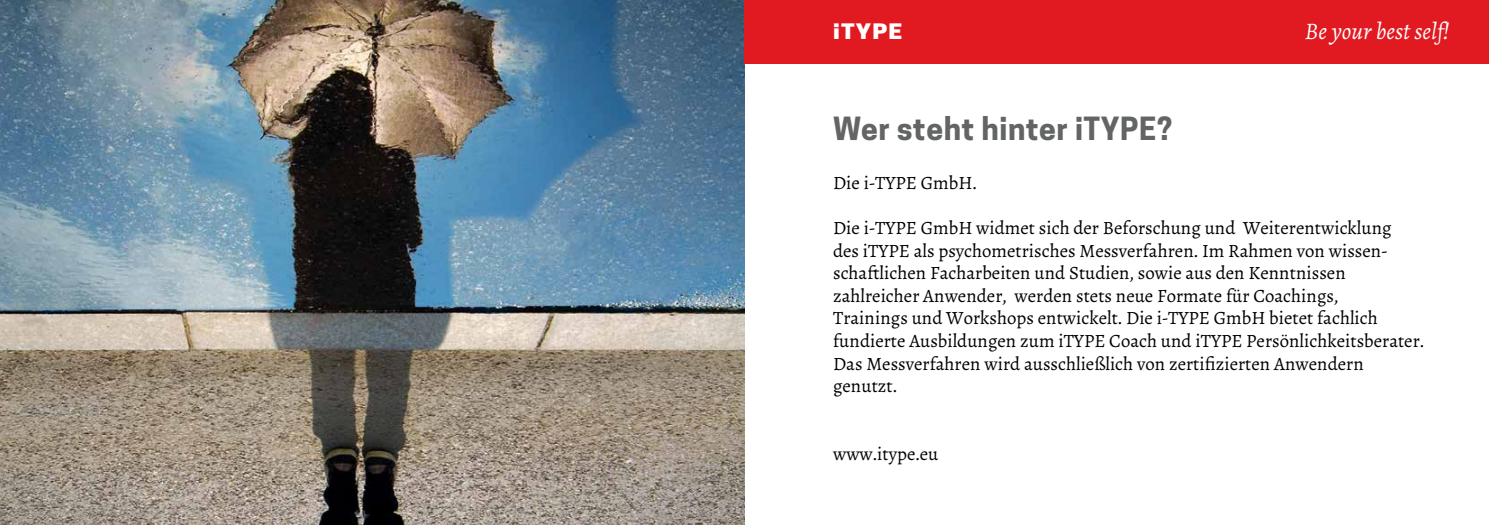
<style>
.page{position:relative;width:1489px;height:525px;background:#fff}
.page>*{position:absolute;margin:0;border:0;box-sizing:border-box;transform-origin:0 0}
.t1{font:700 30px "Cooper Hewitt";letter-spacing:.02em;color:#626466}
.t2{font:italic 23.75px "Alegreya";color:#fff}
.t3{font:800 20px "Cooper Hewitt";letter-spacing:.05em;color:#fff;scale:1.2 1}
.t4{font:18.75px/22.5px "Alegreya";color:#000}
</style>
<div class="page">
<img style="left:0;top:0;width:744px;height:524px">
<div style="left:744px;top:0;width:744px;height:64px;background:#e11a21"></div>
<p class="t3" style="left:833px;top:20px;width:59px">iTYPE</p>
<p class="t2" style="left:1304px;top:17px;width:146px">Be your best self!</p>
<h1 class="t1" style="left:833px;top:110px;width:340px">Wer steht hinter iTYPE?</h1>
<p class="t4" style="left:833px;top:172px;width:145px">Die i-TYPE GmbH.</p>
<p class="t4" style="left:833px;top:217px;width:592px">Die i-TYPE GmbH widmet sich der Beforschung und Weiterentwicklung<br>des iTYPE als psychometrisches Messverfahren. Im Rahmen von wissen&shy;schaftlichen Facharbeiten und Studien, sowie aus den Kenntnissen zahlreicher Anwender, werden stets neue Formate für Coachings,<br>Trainings und Workshops entwickelt. Die i-TYPE GmbH bietet fachlich fundierte Ausbildungen zum iTYPE Coach und iTYPE Persönlichkeitsberater.<br>Das Messverfahren wird ausschließlich von zertifizierten Anwendern genutzt.</p>
<p class="t4" style="left:833px;top:442px;width:107px">www.itype.eu</p>
</div>
